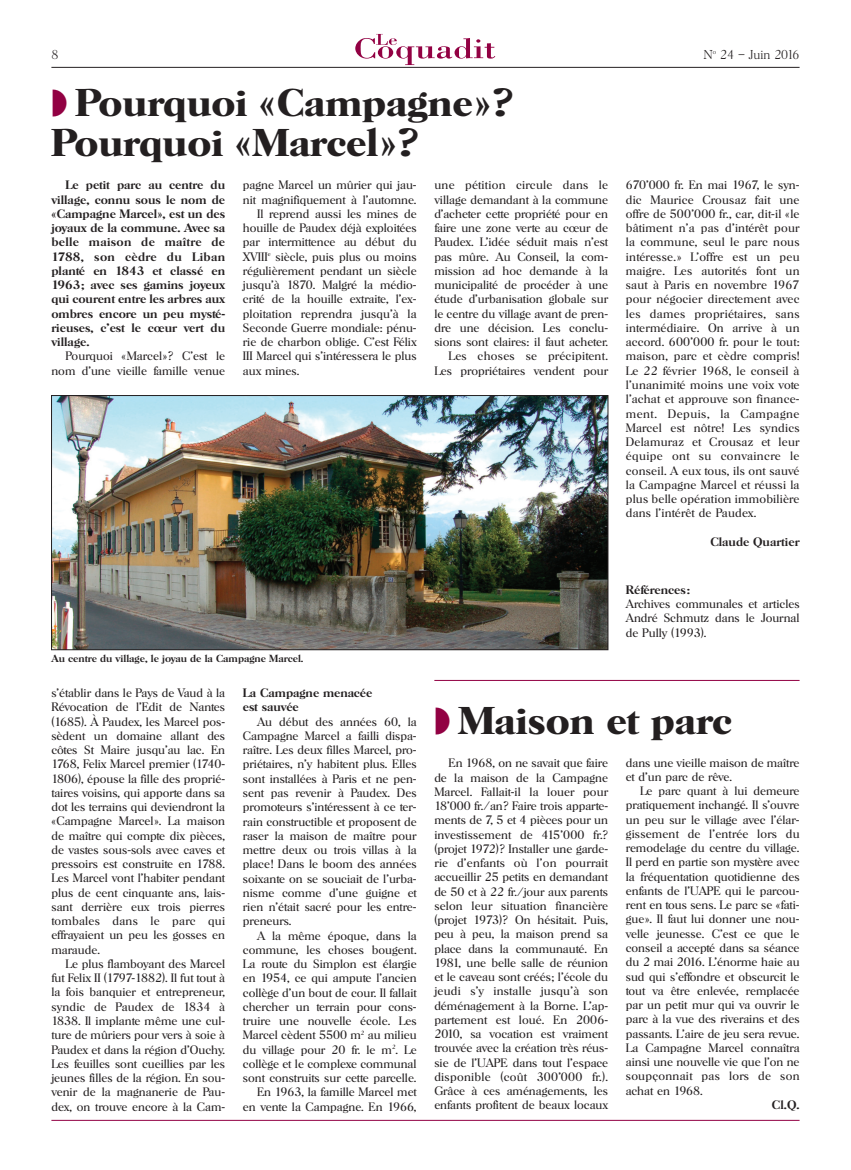
<style>
.page{position:relative;width:851px;height:1170px;background:#fff}
.page>*{position:absolute;margin:0;border:0;box-sizing:border-box;transform-origin:0 0}
.t1{font:600 37.5px/40px "Horsham";color:#231f20}
.t2{font:200 12.5px "Horsham";color:#231f20}
.t3{font:300 11.88px/14.2px "Horsham";color:#231f20;text-align:justify}
.t4{font:500 11.88px/14.2px "Horsham";color:#231f20;text-align:justify}
.t5{font:500 10px "Horsham";color:#231f20}
.s1{color:#920143}
</style>
<div class="page">
<hr style="left:51px;top:67px;width:748px;height:1px;background:#231f20">
<svg style="left:355px;top:34px;width:140px;height:31px"></svg>
<hr style="left:51px;top:1119px;width:748px;height:1px;background:#920143">
<img style="left:53px;top:397px;width:553px;height:250px">
<div style="left:51px;top:395px;width:557px;height:254px;border:1px solid #231f20"></div>
<hr style="left:434px;top:680px;width:365px;height:1px;background:#920143">
<p class="t2" style="left:51px;top:47px;width:8px">8</p>
<p class="t2" style="left:703px;top:47px;width:97px">N<sup>o</sup> 24 – Juin 2016</p>
<h1 class="t1" style="left:51px;top:83px;width:463px"><span class="s1">◗</span> Pourquoi «Campagne»?<br>Pourquoi «Marcel»?</h1>
<p class="t4" style="left:51px;top:178px;width:175px;text-indent:14px">Le petit parc au centre du village, connu sous le nom de «Campagne Marcel», est un des joyaux de la commune. Avec sa belle maison de maître de 1788, son cèdre du Liban planté en 1843 et classé en 1963; avec ses gamins joyeux qui courent entre les arbres aux ombres encore un peu mysté&shy;rieuses, c’est le cœur vert du village.</p>
<p class="t3" style="left:51px;top:349px;width:175px;text-align:right">Pourquoi «Marcel»? C’est le nom d’une vieille famille venue</p>
<p class="t3" style="left:243px;top:178px;width:175px">pagne Marcel un mûrier qui jau-</p>
<p class="t3" style="left:243px;top:192px;width:175px">nit magnifiquement à l’automne.</p>
<p class="t3" style="left:257px;top:207px;width:161px">Il reprend aussi les mines de</p>
<p class="t3" style="left:243px;top:221px;width:175px">houille de Paudex déjà exploitées</p>
<p class="t3" style="left:243px;top:235px;width:175px">par intermittence au début du</p>
<p class="t3" style="left:243px;top:249px;width:175px">XVIII<sup>e</sup> siècle, puis plus ou moins</p>
<p class="t3" style="left:243px;top:264px;width:175px">régulièrement pendant un siècle</p>
<p class="t3" style="left:243px;top:278px;width:175px">jusqu’à 1870. Malgré la médio-</p>
<p class="t3" style="left:243px;top:292px;width:175px">crité de la houille extraite, l’ex-</p>
<p class="t3" style="left:243px;top:306px;width:175px">ploitation reprendra jusqu’à la</p>
<p class="t3" style="left:243px;top:321px;width:175px">Seconde Guerre mondiale: pénu-</p>
<p class="t3" style="left:243px;top:335px;width:175px">rie de charbon oblige. C’est Félix</p>
<p class="t3" style="left:243px;top:349px;width:175px">III Marcel qui s’intéressera le plus</p>
<p class="t3" style="left:243px;top:363px;width:58px">aux mines.</p>
<p class="t3" style="left:434px;top:178px;width:175px;text-align:right">une pétition circule dans le village demandant à la commune d’acheter cette propriété pour en faire une zone verte au cœur de<br>Paudex. L’idée séduit mais n’est pas mûre. Au Conseil, la com&shy;mission ad hoc demande à la municipalité de procéder à une étude d’urbanisation globale sur le centre du village avant de pren&shy;dre une décision. Les conclu&shy;sions sont claires: il faut acheter.<br>Les choses se précipitent.<br>Les propriétaires vendent pour</p>
<p class="t3" style="left:625px;top:178px;width:175px">670’000 fr. En mai 1967, le syn&shy;dic Maurice Crousaz fait une offre de 500’000 fr., car, dit-il «le bâtiment n’a pas d’intérêt pour la commune, seul le parc nous intéresse.» L’offre est un peu maigre. Les autorités font un saut à Paris en novembre 1967 pour négocier directement avec les dames propriétaires, sans intermédiaire. On arrive à un accord. 600’000 fr. pour le tout: maison, parc et cèdre compris!<br>Le 22 février 1968, le conseil à l’unanimité moins une voix vote l’achat et approuve son finance&shy;ment. Depuis, la Campagne Marcel est nôtre! Les syndics Delamuraz et Crousaz et leur équipe ont su convaincre le conseil. A eux tous, ils ont sauvé la Campagne Marcel et réussi la plus belle opération immobilière dans l’intérêt de Paudex.</p>
<p class="t4" style="left:710px;top:534px;width:91px">Claude Quartier</p>
<p class="t4" style="left:625px;top:582px;width:66px">Références:</p>
<p class="t3" style="left:625px;top:597px;width:175px">Archives communales et articles André Schmutz dans le Journal de Pully (1993).</p>
<p class="t5" style="left:51px;top:653px;width:253px">Au centre du village, le joyau de la Campagne Marcel.</p>
<p class="t3" style="left:51px;top:685px;width:175px">s’établir dans le Pays de Vaud à la Révocation de l’Edit de Nantes (1685). À Paudex, les Marcel pos&shy;sèdent un domaine allant des côtes St Maire jusqu’au lac. En 1768, Felix Marcel premier (1740- 1806), épouse la fille des proprié&shy;taires voisins, qui apporte dans sa dot les terrains qui deviendront la «Campagne Marcel». La maison de maître qui compte dix pièces, de vastes sous-sols avec caves et pressoirs est construite en 1788.<br>Les Marcel vont l’habiter pendant plus de cent cinquante ans, lais&shy;sant derrière eux trois pierres tombales dans le parc qui effrayaient un peu les gosses en maraude.</p>
<p class="t3" style="left:51px;top:956px;width:175px;text-indent:14px">Le plus flamboyant des Marcel fut Felix II (1797-1882). Il fut tout à la fois banquier et entrepreneur, syndic de Paudex de 1834 à 1838. Il implante même une cul&shy;ture de mûriers pour vers à soie à Paudex et dans la région d’Ouchy.<br>Les feuilles sont cueillies par les jeunes filles de la région. En sou&shy;venir de la magnanerie de Pau&shy;dex, on trouve encore à la Cam-</p>
<p class="t4" style="left:243px;top:686px;width:131px">La Campagne menacée est sauvée</p>
<p class="t3" style="left:243px;top:714px;width:175px;text-indent:14px">Au début des années 60, la Campagne Marcel a failli dispa&shy;raître. Les deux filles Marcel, pro&shy;priétaires, n’y habitent plus. Elles sont installées à Paris et ne pen&shy;sent pas revenir à Paudex. Des promoteurs s’intéressent à ce ter&shy;rain constructible et proposent de raser la maison de maître pour mettre deux ou trois villas à la place! Dans le boom des années soixante on se souciait de l’urba&shy;nisme comme d’une guigne et rien n’était sacré pour les entre&shy;preneurs.</p>
<p class="t3" style="left:243px;top:928px;width:175px;text-align:right">A la même époque, dans la commune, les choses bougent.<br>La route du Simplon est élargie en 1954, ce qui ampute l’ancien collège d’un bout de cour. Il fallait chercher un terrain pour cons&shy;truire une nouvelle école. Les<br>Marcel cèdent 5500 m<sup>2</sup> au milieu du village pour 20 fr. le m<sup>2</sup>. Le collège et le complexe communal sont construits sur cette parcelle.<br>En 1963, la famille Marcel met en vente la Campagne. En 1966,</p>
<h1 class="t1" style="left:434px;top:701px;width:299px"><span class="s1">◗</span> Maison et parc</h1>
<p class="t3" style="left:625px;top:755px;width:175px">dans une vieille maison de maître et d’un parc de rêve.</p>
<p class="t3" style="left:625px;top:783px;width:175px;text-indent:14px">Le parc quant à lui demeure pratiquement inchangé. Il s’ouvre un peu sur le village avec l’élar&shy;gissement de l’entrée lors du remodelage du centre du village.<br>Il perd en partie son mystère avec la fréquentation quotidienne des enfants de l’UAPE qui le parcou&shy;rent en tous sens. Le parc se «fati&shy;gue». Il faut lui donner une nou&shy;velle jeunesse. C’est ce que le conseil a accepté dans sa séance du 2 mai 2016. L’énorme haie au sud qui s’effondre et obscurcit le tout va être enlevée, remplacée par un petit mur qui va ouvrir le parc à la vue des riverains et des passants. L’aire de jeu sera revue.<br>La Campagne Marcel connaîtra ainsi une nouvelle vie que l’on ne soupçonnait pas lors de son achat en 1968.</p>
<p class="t4" style="left:771px;top:1097px;width:29px">Cl.Q.</p>
<p class="t3" style="left:434px;top:756px;width:175px;text-indent:14px">En 1968, on ne savait que faire de la maison de la Campagne Marcel. Fallait-il la louer pour 18’000 fr./an? Faire trois apparte&shy;ments de 7, 5 et 4 pièces pour un investissement de 415’000 fr.? (projet 1972)? Installer une garde&shy;rie d’enfants où l’on pourrait accueillir 25 petits en demandant de 50 ct à 22 fr./jour aux parents selon leur situation financière (projet 1973)? On hésitait. Puis, peu à peu, la maison prend sa place dans la communauté. En 1981, une belle salle de réunion et le caveau sont créés; l’école du jeudi s'y installe jusqu’à son déménagement à la Borne. L’ap&shy;partement est loué. En 2006- 2010, sa vocation est vraiment trouvée avec la création très réus&shy;sie de l’UAPE dans tout l’espace disponible (coût 300'000 fr.).<br>Grâce à ces aménagements, les enfants profitent de beaux locaux</p>
</div>
